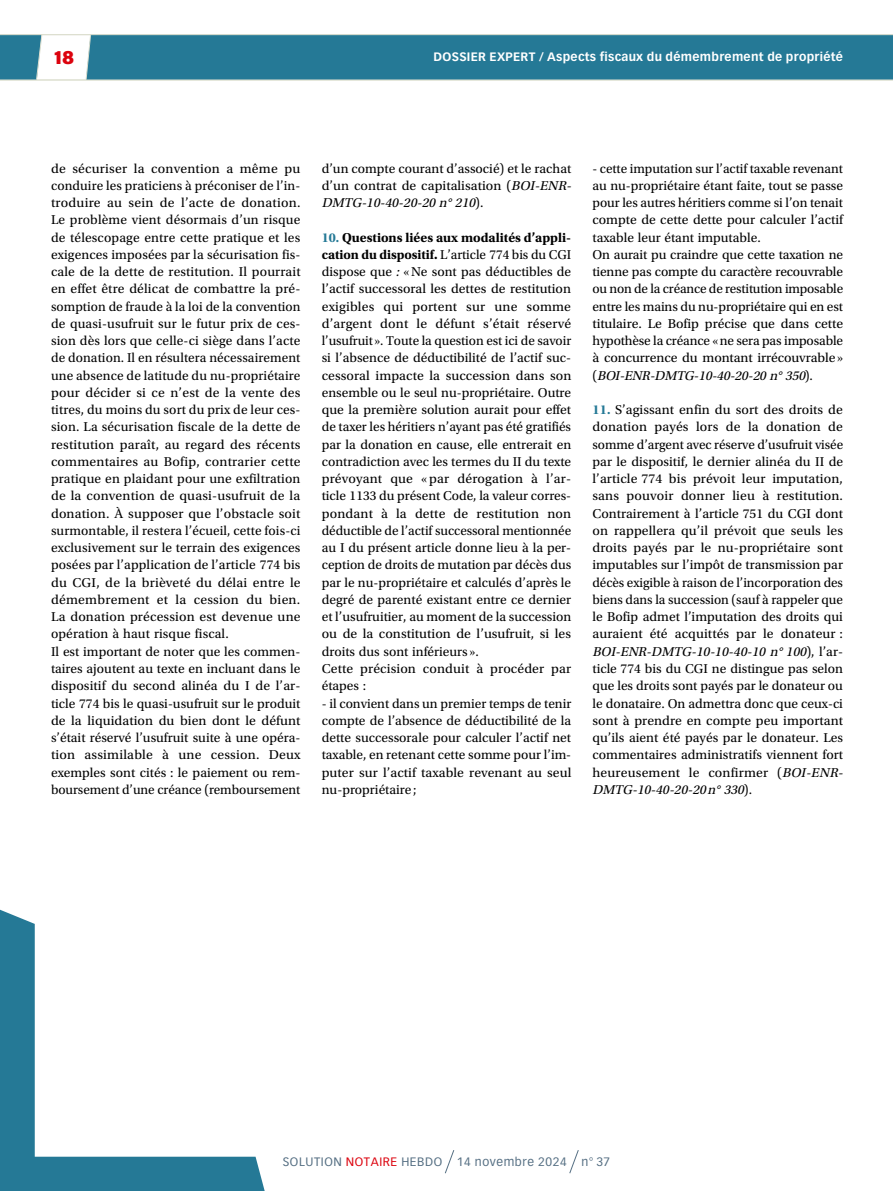
<style>
.page{position:relative;width:893px;height:1191px;background:#fff}
.page>*{position:absolute;margin:0;border:0;box-sizing:border-box;transform-origin:0 0}
.t1{font:900 19.5px "Acumin Pro";color:#dc030e}
.t2{font:13.5px/17.2px "Utopia Std";color:#000}
.t3{font:700 12px "Vectora LT Std";letter-spacing:.025em;color:#fff}
.t4{font:12px "Vectora LT Std";letter-spacing:.05em;color:#556f83}
.s1{font-style:italic}
.s2{font-family:"Utopia Std Bold Subh";color:#257996}
.s3{font-weight:700}
.s4{color:#dc030e}
</style>
<div class="page">
<svg style="left:0;top:909px;width:265px;height:282px"></svg>
<hr style="left:0;top:34px;width:893px;height:1px;background:#dddfcf">
<hr style="left:0;top:80px;width:893px;height:1px;background:#dddfcf">
<svg style="left:85px;top:34px;width:808px;height:46px;background:#2c7d98"></svg>
<svg style="left:0;top:35px;width:43px;height:45px;background:#3c86a0"></svg>
<svg style="left:445px;top:1150px;width:10px;height:24px"></svg>
<svg style="left:569px;top:1150px;width:10px;height:24px"></svg>
<h1 class="t1" style="left:54px;top:43px;width:22px">18</h1>
<p class="t3" style="left:434px;top:50px;width:411px">DOSSIER EXPERT / Aspects fiscaux du démembrement de propriété</p>
<p class="t2" style="left:51px;top:160px;width:251px">de sécuriser la convention a même pu conduire les praticiens à préconiser de l’in&shy;troduire au sein de l’acte de donation.<br>Le problème vient désormais d’un risque de télescopage entre cette pratique et les exigences imposées par la sécurisation fis&shy;cale de la dette de restitution. Il pourrait en effet être délicat de combattre la pré&shy;somption de fraude à la loi de la convention de quasi-usufruit sur le futur prix de ces&shy;sion dès lors que celle-ci siège dans l’acte de donation. Il en résultera nécessairement une absence de latitude du nu-propriétaire pour décider si ce n’est de la vente des titres, du moins du sort du prix de leur ces&shy;sion. La sécurisation fiscale de la dette de restitution paraît, au regard des récents commentaires au Bofip, contrarier cette pratique en plaidant pour une exfiltration de la convention de quasi-usufruit de la donation. À supposer que l’obstacle soit surmontable, il restera l’écueil, cette fois-ci exclusivement sur le terrain des exigences posées par l’application de l’article 774 bis du CGI, de la brièveté du délai entre le démembrement et la cession du bien.<br>La donation précession est devenue une opération à haut risque fiscal.<br>Il est important de noter que les commen&shy;taires ajoutent au texte en incluant dans le dispositif du second alinéa du I de l’ar&shy;ticle 774 bis le quasi-usufruit sur le produit de la liquidation du bien dont le défunt s’était réservé l’usufruit suite à une opéra&shy;tion assimilable à une cession. Deux exemples sont cités : le paiement ou rem&shy;boursement d’une créance (remboursement</p>
<p class="t2" style="left:322px;top:160px;width:254px">d’un compte courant d’associé) et le rachat d’un contrat de capitalisation (<span class="s1">BOI-ENR-<br>DMTG-10-40-20-20 n° 210</span>) .</p>
<p class="t2" style="left:322px;top:229px;width:251px"><span class="s2">10.</span> <span class="s3">Questions liées aux modalités d’appli&shy;cation du dispositif.</span> L’article 774 bis du CGI dispose que <span class="s1">:</span> «Ne sont pas déductibles de l’actif successoral les dettes de restitution exigibles qui portent sur une somme d’argent dont le défunt s’était réservé l’usufruit ». Toute la question est ici de savoir si l’absence de déductibilité de l’actif suc&shy;cessoral impacte la succession dans son ensemble ou le seul nu-propriétaire. Outre que la première solution aurait pour effet de taxer les héritiers n’ayant pas été gratifiés par la donation en cause, elle entrerait en contradiction avec les termes du II du texte prévoyant que « par dérogation à l’ar&shy;ticle 1133 du présent Code, la valeur corres&shy;pondant à la dette de restitution non déductible de l’actif successoral mentionnée au I du présent article donne lieu à la per&shy;ception de droits de mutation par décès dus par le nu-propriétaire et calculés d’après le degré de parenté existant entre ce dernier et l’usufruitier, au moment de la succession ou de la constitution de l’usufruit, si les droits dus sont inférieurs ».<br>Cette précision conduit à procéder par étapes :</p>
<p class="t2" style="left:322px;top:694px;width:251px;text-align:justify">- il convient dans un premier temps de tenir compte de l’absence de déductibilité de la dette successorale pour calculer l’actif net taxable, en retenant cette somme pour l’im&shy;puter sur l’actif taxable revenant au seul nu-propriétaire ;</p>
<p class="t2" style="left:592px;top:160px;width:252px">- cette imputation sur l’actif taxable revenant au nu-propriétaire étant faite, tout se passe pour les autres héritiers comme si l’on tenait compte de cette dette pour calculer l’actif taxable leur étant imputable.<br>On aurait pu craindre que cette taxation ne tienne pas compte du caractère recouvrable ou non de la créance de restitution imposable entre les mains du nu-propriétaire qui en est titulaire. Le Bofip précise que dans cette hypothèse la créance «ne sera pas imposable à concurrence du montant irrécouvrable» ( <span class="s1">BOI-ENR-DMTG-10-40-20-20 n° 350</span>) .</p>
<p class="t2" style="left:592px;top:401px;width:255px"><span class="s2">11.</span> S’agissant enfin du sort des droits de donation payés lors de la donation de somme d’argent avec réserve d’usufruit visée par le dispositif, le dernier alinéa du II de l’article 774 bis prévoit leur imputation, sans pouvoir donner lieu à restitution.<br>Contrairement à l’article 751 du CGI dont on rappellera qu’il prévoit que seuls les droits payés par le nu-propriétaire sont imputables sur l’impôt de transmission par décès exigible à raison de l’incorporation des biens dans la succession (sauf à rappeler que le Bofip admet l’imputation des droits qui auraient été acquittés par le donateur :<br><span class="s1">BOI-ENR-DMTG-10-10-40-10 n° 100</span>) , l ’ a r - ticle 774 bis du CGI ne distingue pas selon que les droits sont payés par le donateur ou le donataire. On admettra donc que ceux-ci sont à prendre en compte peu important qu’ils aient été payés par le donateur. Les commentaires administratifs viennent fort heureusement le confirmer (<span class="s1">BOI-ENR-DMTG-10-40-20-20n° 330</span>) .</p>
<p class="t4" style="left:283px;top:1154px;width:329px">SOLUTION <span class="s4">NOTAIRE</span> HEBDO 14 novembre 2024 n° 37</p>
</div>
